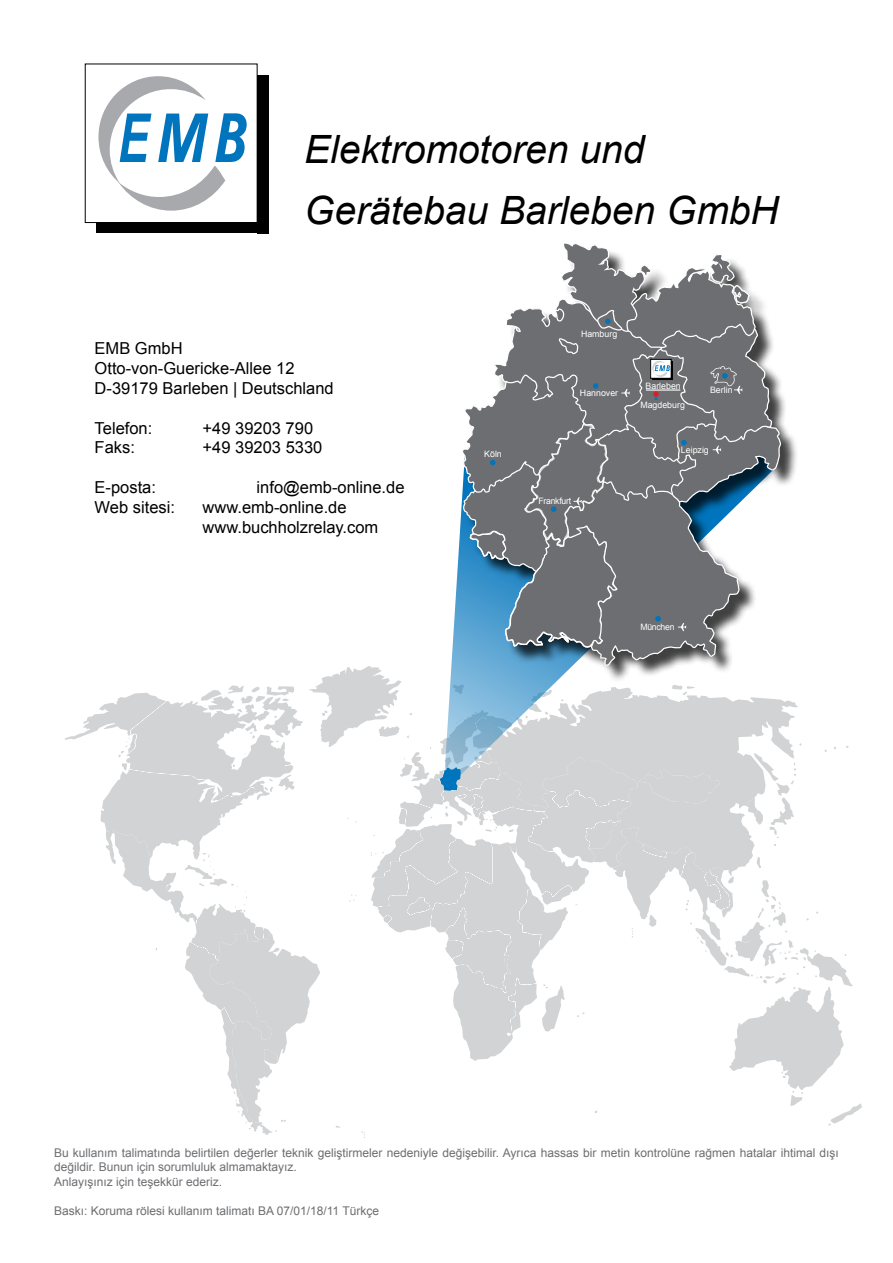
<style>
.page{position:relative;width:893px;height:1263px;background:#fff}
.page>*{position:absolute;margin:0;border:0;box-sizing:border-box;transform-origin:0 0}
.t1{font:italic 39px/61.2px "Arial";color:#000}
.t2{font:16.5px/19.8px "Arial";color:#000}
.t3{font:12px/14.4px "Arial";color:#6d6e71}
.t4{font:8.85px "Arial";color:#fff}
.t5{font:8.85px "Arial";letter-spacing:-.025em;color:#fff}
</style>
<div class="page">
<svg style="left:65px;top:699px;width:797px;height:439px"></svg>
<svg style="left:106px;top:666px;width:672px;height:469px"></svg>
<svg style="left:440px;top:767px;width:21px;height:24px"></svg>
<svg style="left:444px;top:516px;width:332px;height:262px;fill:#d1d3d4"></svg>
<div style="left:465px;top:246px;width:333px;height:437px;background:#000;opacity:.75"></div>
<svg style="left:461px;top:243px;width:320px;height:423px"></svg>
<div style="left:257px;top:75px;width:12px;height:158px;background:#000"></div>
<div style="left:96px;top:223px;width:162px;height:10px;background:#000"></div>
<svg style="left:98px;top:76px;width:149px;height:135px"></svg>
<h1 class="t1" style="left:304px;top:119px;width:476px">Elektromotoren und<br>Gerätebau Barleben GmbH</h1>
<h2 class="t2" style="left:95px;top:339px;width:241px">EMB GmbH<br>Otto-von-Guericke-Allee 12<br>D-39179 Barleben | Deutschland</h2>
<h2 class="t2" style="left:95px;top:418px;width:59px">Telefon:</h2>
<h2 class="t2" style="left:203px;top:418px;width:112px">+49 39203 790</h2>
<h2 class="t2" style="left:95px;top:438px;width:42px">Faks:</h2>
<h2 class="t2" style="left:203px;top:438px;width:121px">+49 39203 5330</h2>
<h2 class="t2" style="left:95px;top:477px;width:63px">E-posta:</h2>
<h2 class="t2" style="left:257px;top:477px;width:149px">info@emb-online.de</h2>
<h2 class="t2" style="left:95px;top:497px;width:82px">Web sitesi:</h2>
<h2 class="t2" style="left:203px;top:497px;width:177px">www.emb-online.de www.buchholzrelay.com</h2>
<p class="t4" style="left:484px;top:448px;width:19px">Köln</p>
<p class="t4" style="left:581px;top:328px;width:38px">Hamburg</p>
<p class="t4" style="left:580px;top:387px;width:40px">Hannover</p>
<p class="t5" style="left:538px;top:495px;width:34px">Frankfurt</p>
<p class="t4" style="left:646px;top:380px;width:37px">Barleben</p>
<p class="t4" style="left:640px;top:399px;width:46px">Magdeburg</p>
<p class="t4" style="left:710px;top:384px;width:24px">Berlin</p>
<p class="t4" style="left:681px;top:444px;width:29px">Leipzig</p>
<p class="t5" style="left:640px;top:621px;width:36px">München</p>
<p class="t3" style="left:54px;top:1145px;width:786px">Bu kullanım talimatında belirtilen değerler teknik geliştirmeler nedeniyle değişebilir. Ayrıca hassas bir metin kontrolüne rağmen hatalar ihtimal dışı değildir. Bunun için sorumluluk almamaktayız.<br>Anlayışınız için teşekkür ederiz.</p>
<p class="t3" style="left:54px;top:1203px;width:327px">Baskı: Koruma rölesi kullanım talimatı BA 07/01/18/11 Türkçe</p>
</div>
